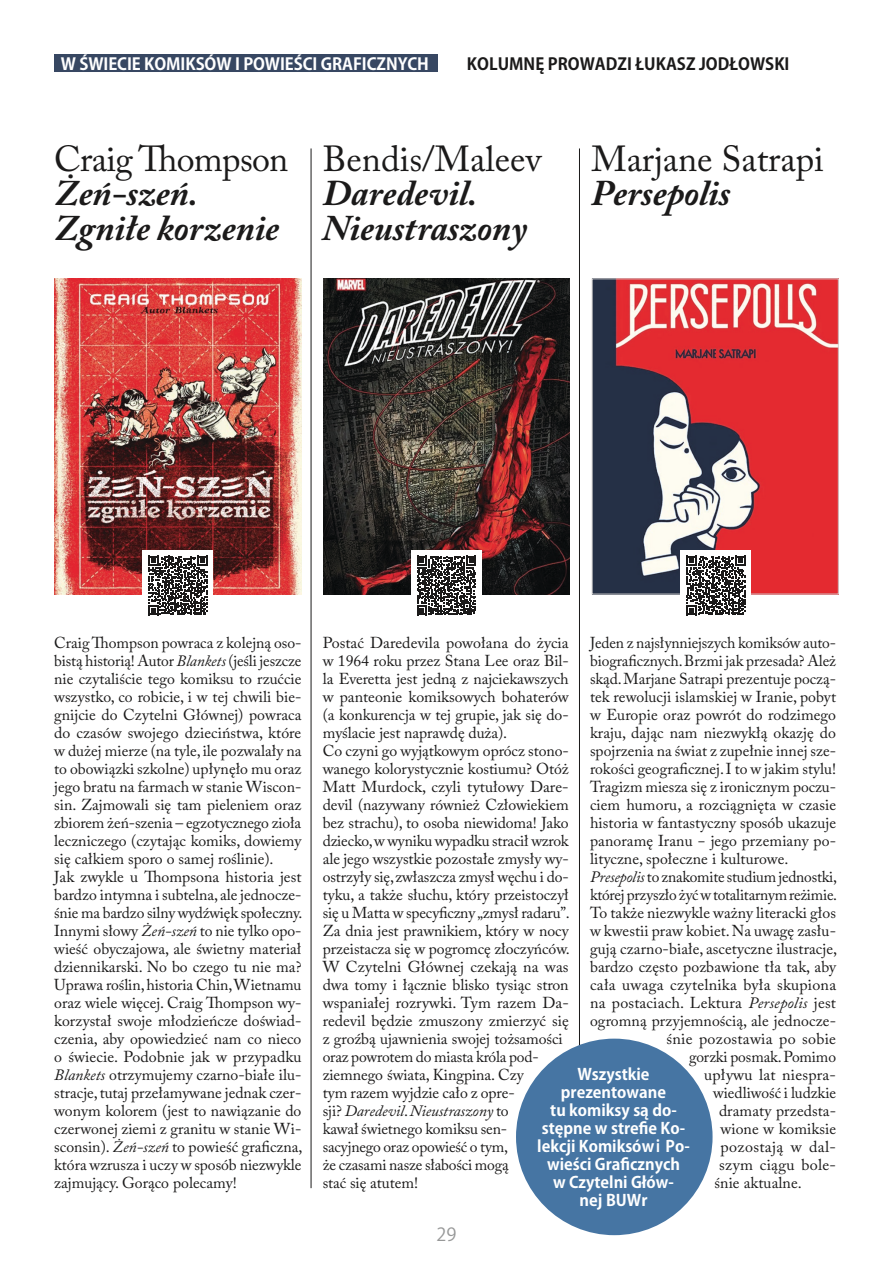
<style>
.page{position:relative;width:893px;height:1263px;background:#fff}
.page>*{position:absolute;margin:0;border:0;box-sizing:border-box;transform-origin:0 0}
.t1{font:italic 700 36px "Adobe Caslon Pro";color:#1b1a1a}
.t2{font:36px "Adobe Caslon Pro";letter-spacing:-.005em;color:#1b1a1a}
.t3{font:18px "Koz Go Pr 6 N";color:#979898}
.t4{font:700 16.5px "Koz Go Pr 6 N";letter-spacing:-.005em;color:#fff}
.t5{font:700 16.5px "Koz Go Pr 6 N";color:#1b1a1a}
.t6{font:15.75px/18px "Adobe Caslon Pro";color:#1b1a1a;text-align:justify}
.t7{font:700 15.75px/18px "Koz Go Pr 6 N";color:#fff;text-align:center}
.t8{font:15.75px "Adobe Caslon Pro";letter-spacing:.02em;color:#1b1a1a}
.s1{font-style:italic}
</style>
<div class="page">
<img style="left:594px;top:281px;width:242px;height:311px">
<div style="left:592px;top:279px;width:246px;height:315px;border:1px solid #d1d0d0"></div>
<div style="left:55px;top:55px;width:382px;height:16px;background:#374762"></div>
<div style="left:54px;top:54px;width:384px;height:18px;border:2px solid #374762"></div>
<img style="left:54px;top:279px;width:247px;height:315px">
<img style="left:323px;top:279px;width:247px;height:315px">
<hr style="left:311px;top:148px;width:1px;height:1040px;background:#1b1a1a">
<hr style="left:579px;top:148px;width:1px;height:1040px;background:#1b1a1a">
<div style="left:142px;top:550px;width:71px;height:71px;background:#fff"></div>
<svg style="left:148px;top:556px;width:59px;height:59px"></svg>
<div style="left:411px;top:550px;width:71px;height:71px;background:#fff"></div>
<svg style="left:417px;top:556px;width:59px;height:59px"></svg>
<div style="left:680px;top:550px;width:71px;height:71px;background:#fff"></div>
<svg style="left:686px;top:556px;width:59px;height:59px"></svg>
<div style="left:516px;top:1038px;width:197px;height:197px;background:#4675a3;border-radius:50%"></div>
<p class="t4" style="left:61px;top:54px;width:370px">W ŚWIECIE KOMIKSÓW I POWIEŚCI GRAFICZNYCH</p>
<p class="t5" style="left:467px;top:54px;width:324px">KOLUMNĘ PROWADZI ŁUKASZ JODŁOWSKI</p>
<p class="t2" style="left:54px;top:137px;width:236px">Craig Thompson</p>
<p class="t1" style="left:54px;top:172px;width:145px">Żeń-szeń.</p>
<p class="t1" style="left:54px;top:206px;width:227px">Zgniłe korzenie</p>
<p class="t2" style="left:323px;top:137px;width:220px">Bendis/Maleev</p>
<p class="t1" style="left:323px;top:172px;width:156px">Daredevil.</p>
<p class="t1" style="left:323px;top:206px;width:206px">Nieustraszony</p>
<p class="t2" style="left:591px;top:137px;width:234px">Marjane Satrapi</p>
<p class="t1" style="left:591px;top:172px;width:140px">Persepolis</p>
<p class="t6" style="left:54px;top:634px;width:249px">Craig Thompson powraca z kolejną oso&shy;bistą historią! Autor <span class="s1">Blankets</span> (jeśli jeszcze nie czytaliście tego komiksu to rzućcie wszystko, co robicie, i w tej chwili bie&shy;gnijcie do Czytelni Głównej) powraca do czasów swojego dzieciństwa, które w dużej mierze (na tyle, ile pozwalały na to obowiązki szkolne) upłynęło mu oraz jego bratu na farmach w stanie Wiscon&shy;sin. Zajmowali się tam pieleniem oraz zbiorem żeń-szenia – egzotycznego zioła leczniczego (czytając komiks, dowiemy się całkiem sporo o samej roślinie).</p>
<p class="t6" style="left:54px;top:868px;width:250px">Jak zwykle u Thompsona historia jest bardzo intymna i subtelna, ale jednocze&shy;śnie ma bardzo silny wydźwięk społeczny.<br>Innymi słowy <span class="s1">Żeń-szeń</span> to nie tylko opo&shy;wieść obyczajowa, ale świetny materiał dziennikarski. No bo czego tu nie ma?<br>Uprawa roślin, historia Chin, Wietnamu oraz wiele więcej. Craig Thompson wy&shy;korzystał swoje młodzieńcze doświad&shy;czenia, aby opowiedzieć nam co nieco o świecie. Podobnie jak w przypadku <span class="s1">Blankets</span> otrzymujemy czarno-białe ilu&shy;stracje, tutaj przełamywane jednak czer&shy;wonym kolorem (jest to nawiązanie do czerwonej ziemi z granitu w stanie Wi&shy;sconsin). <span class="s1">Żeń-szeń</span> to powieść graficzna, która wzrusza i uczy w sposób niezwykle zajmujący. Gorąco polecamy!</p>
<p class="t6" style="left:590px;top:634px;width:248px">Jeden z najsłynniejszych komiksów auto&shy;biograficznych. Brzmi jak przesada? Ależ skąd. Marjane Satrapi prezentuje począ&shy;tek rewolucji islamskiej w Iranie, pobyt w Europie oraz powrót do rodzimego kraju, dając nam niezwykłą okazję do spojrzenia na świat z zupełnie innej sze&shy;rokości geograficznej. I to w jakim stylu!</p>
<p class="t6" style="left:590px;top:778px;width:248px">Tragizm miesza się z ironicznym poczu&shy;ciem humoru, a rozciągnięta w czasie historia w fantastyczny sposób ukazuje panoramę Iranu - jego przemiany po&shy;lityczne, społeczne i kulturowe.</p>
<p class="t6" style="left:590px;top:868px;width:249px"><span class="s1">Presepolis</span> to znakomite studium jednostki,</p>
<p class="t6" style="left:590px;top:886px;width:249px">której przyszło żyć w totalitarnym reżimie.</p>
<p class="t6" style="left:590px;top:904px;width:248px">To także niezwykle ważny literacki głos</p>
<p class="t6" style="left:590px;top:922px;width:248px">w kwestii praw kobiet. Na uwagę zasłu-</p>
<p class="t6" style="left:590px;top:940px;width:249px">gują czarno-białe, ascetyczne ilustracje,</p>
<p class="t6" style="left:590px;top:958px;width:247px">bardzo często pozbawione tła tak, aby</p>
<p class="t6" style="left:590px;top:976px;width:248px">cała uwaga czytelnika była skupiona</p>
<p class="t6" style="left:590px;top:994px;width:247px">na postaciach. Lektura <span class="s1">Persepolis</span> jest</p>
<p class="t6" style="left:590px;top:1012px;width:248px">ogromną przyjemnością, ale jednocze-</p>
<p class="t6" style="left:666px;top:1030px;width:171px">śnie pozostawia po sobie</p>
<p class="t6" style="left:689px;top:1048px;width:149px">gorzki posmak. Pomimo</p>
<p class="t6" style="left:704px;top:1066px;width:133px">upływu lat niespra-</p>
<p class="t6" style="left:713px;top:1084px;width:125px">wiedliwość i ludzkie</p>
<p class="t6" style="left:719px;top:1102px;width:119px">dramaty przedsta-</p>
<p class="t6" style="left:720px;top:1120px;width:117px">wione w komiksie</p>
<p class="t8" style="left:720px;top:1137px;width:117px">pozostają w dal-</p>
<p class="t8" style="left:719px;top:1155px;width:119px">szym ciągu bole-</p>
<p class="t6" style="left:714px;top:1174px;width:89px">śnie aktualne.</p>
<p class="t6" style="left:323px;top:634px;width:248px">Postać Daredevila powołana do życia w 1964 roku przez Stana Lee oraz Bil&shy;la Everetta jest jedną z najciekawszych w panteonie komiksowych bohaterów (a konkurencja w tej grupie, jak się do&shy;myślacie jest naprawdę duża).</p>
<p class="t6" style="left:323px;top:742px;width:249px">Co czyni go wyjątkowym oprócz stono&shy;wanego kolorystycznie kostiumu? Otóż Matt Murdock, czyli tytułowy Dare&shy;devil (nazywany również Człowiekiem bez strachu), to osoba niewidoma! Jako dziecko, w wyniku wypadku stracił wzrok ale jego wszystkie pozostałe zmysły wy&shy;ostrzyły się, zwłaszcza zmysł węchu i do&shy;tyku, a także słuchu, który przeistoczył się u Matta w specyficzny „zmysł radaru”.<br>Za dnia jest prawnikiem, który w nocy przeistacza się w pogromcę złoczyńców.</p>
<p class="t6" style="left:323px;top:958px;width:248px;text-align:left">W Czytelni Głównej czekają na was dwa tomy i łącznie blisko tysiąc stron wspaniałej rozrywki. Tym razem Da&shy;redevil będzie zmuszony zmierzyć się z groźbą ujawnienia swojej tożsamości oraz powrotem do miasta króla pod&shy;ziemnego świata, Kingpina. Czy<br>tym razem wyjdzie cało z opre-<br>sji? <span class="s1">Daredevil</span>. <span class="s1">Nieustraszony</span> to<br>kawał świetnego komiksu sen&shy;sacyjnego oraz opowieść o tym,<br>że czasami nasze słabości mogą<br>stać się atutem!</p>
<p class="t7" style="left:537px;top:1066px;width:154px">Wszystkie prezentowane<br>tu komiksy są do&shy;stępne w strefie Ko&shy;lekcji Komiksówi Po&shy;wieści Graficznych</p>
<p class="t7" style="left:553px;top:1174px;width:122px">w Czytelni Głów&shy;nej BUWr</p>
<p class="t3" style="left:437px;top:1225px;width:21px">29</p>
</div>
